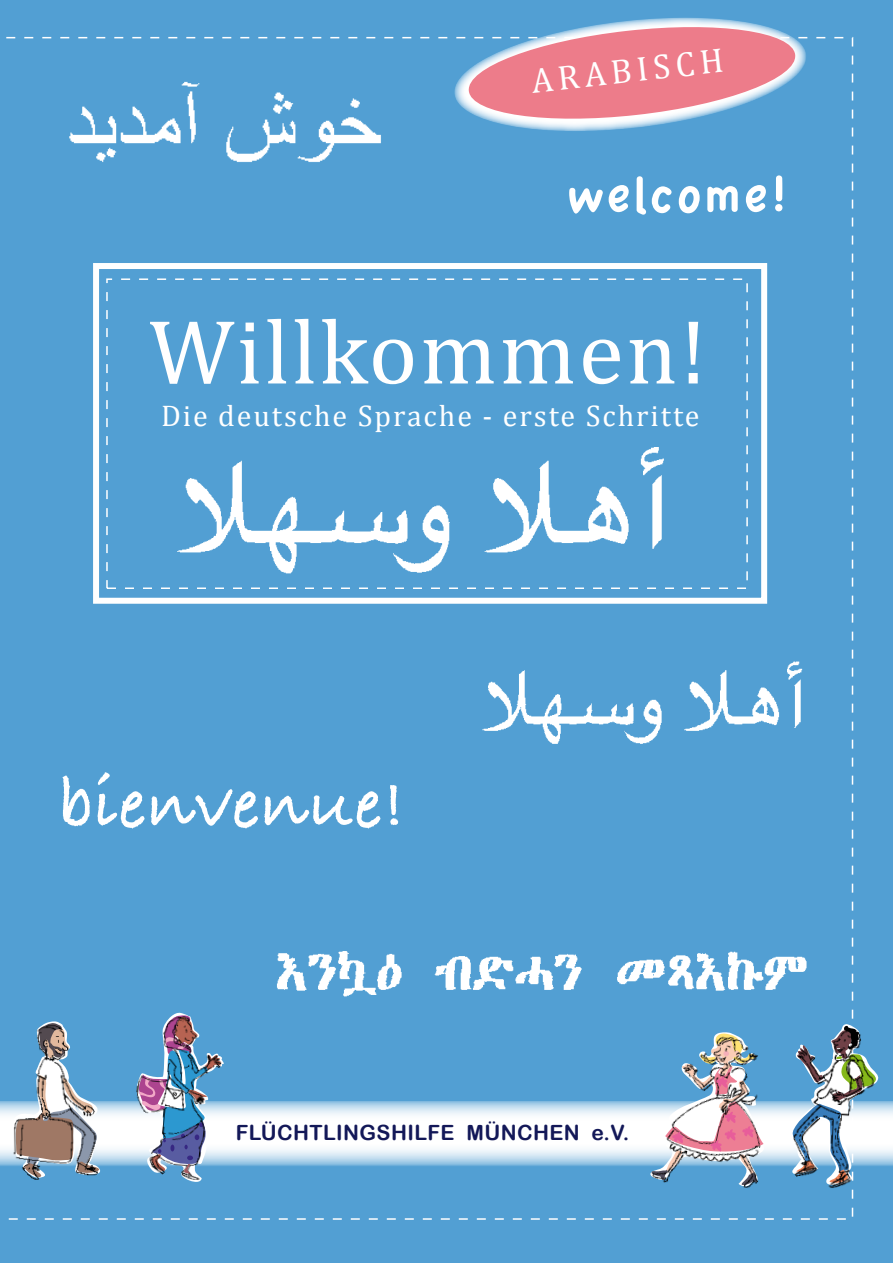
<style>
.page{position:relative;width:893px;height:1263px;background:#529fd3}
.page>*{position:absolute;margin:0;border:0;box-sizing:border-box;transform-origin:0 0}
.t1{font:92.55px "Cambria";letter-spacing:.025em;color:#fff}
.t2{font:72.15px "Bradley Hand ITCTT Bold";letter-spacing:.01em;color:#fff}
.t3{font:53.25px "Apple Casual";letter-spacing:.025em;color:#fff}
.t4{font:34.5px "Cambria";color:#fff}
.t5{font:30px "Cambria";letter-spacing:.065em;color:#fff}
.t6{font:21px "Arial Rounded MT Bold";letter-spacing:.02em;color:#131858}
</style>
<div class="page">
<img style="left:251px;top:865px;width:603px;height:355px">
<svg style="left:235px;top:1101px;width:405px;height:65px;background:#e1eef7"></svg>
<img style="left:640px;top:1004px;width:164px;height:202px">
<svg style="left:648px;top:1032px;width:109px;height:155px"></svg>
<img style="left:757px;top:988px;width:136px;height:209px">
<img style="left:0;top:1021px;width:91px;height:159px">
<img style="left:91px;top:1101px;width:144px;height:75px">
<img style="left:136px;top:1012px;width:90px;height:170px">
<img style="left:69px;top:81px;width:312px;height:81px">
<img style="left:93px;top:253px;width:761px;height:492px">
<svg style="left:454px;top:18px;width:353px;height:113px"></svg>
<p class="t4" style="left:530px;top:68px;width:195px;rotate:-6deg">ARABISCH</p>
<h3 class="t3" style="left:566px;top:162px;width:222px">welcome!</h3>
<h1 class="t1" style="left:149px;top:319px;width:559px">Willkommen!</h1>
<p class="t5" style="left:161px;top:405px;width:540px">Die deutsche Sprache - erste Schritte</p>
<h2 class="t2" style="left:58px;top:757px;width:348px">bienvenue!</h2>
<p class="t6" style="left:236px;top:1120px;width:395px">FL‹CHTLINGSHILFE M‹NCHEN e.V.</p>
</div>
